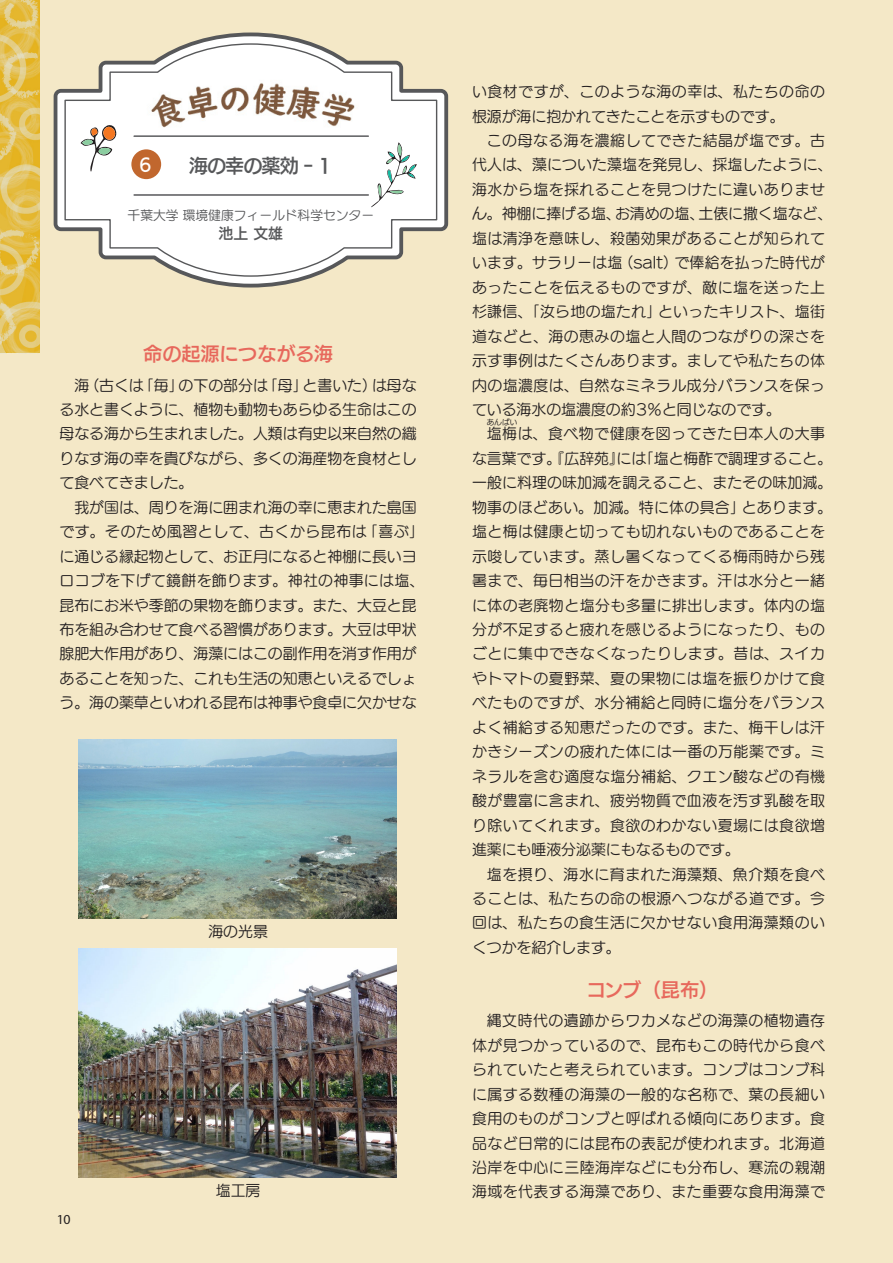
<style>
.page{position:relative;width:893px;height:1263px;background:#f4e8c7}
.page>*{position:absolute;margin:0;border:0;box-sizing:border-box;transform-origin:0 0}
.薬草_見出し{font:19.2px "UD Kakugo Large Pr 6 N DB";letter-spacing:-.01em;color:#e7685c}
.t1{font:19.2px "UD Kakugo Large Pr 6 N DB";letter-spacing:-.05em;color:#57585a}
.t2{font:16.95px "UD Kakugo Large Pr 6 N DB";color:#fff}
.HAB_本文{font:14.85px/24.5px "UD Marugo Large Pr 6 N M";letter-spacing:.035em;color:#231f20;text-align:justify}
.HAB_本文-2{font:14.85px/24.5px "UD Marugo Large Pr 6 N M";color:#231f20;text-align:center}
.t3{font:14.85px "UD Kakugo Large Pr 6 N DB";color:#57585a}
.t4{font:13.8px "Myriad Pro";color:#231f20}
.t5{font:12.75px "UD Marugo Large Pr 6 N M";color:#57585a}
.HAB_本文-3{font:7.5px "UD Marugo Large Pr 6 N M";color:#231f20}
</style>
<div class="page">
<img style="left:0;top:0;width:39px;height:354px">
<svg style="left:52px;top:31px;width:398px;height:258px"></svg>
<svg style="left:64px;top:43px;width:374px;height:234px"></svg>
<img style="left:141px;top:74px;width:221px;height:60px">
<svg style="left:81px;top:125px;width:36px;height:46px"></svg>
<svg style="left:91px;top:128px;width:6px;height:8px"></svg>
<hr style="left:134px;top:136px;width:234px;height:1px;background:#57585a">
<hr style="left:134px;top:195px;width:234px;height:1px;background:#57585a">
<div style="left:131px;top:149px;width:30px;height:30px;background:#c1672e;border-radius:50%"></div>
<svg style="left:371px;top:142px;width:46px;height:65px"></svg>
<img style="left:79px;top:740px;width:317px;height:178px">
<img style="left:79px;top:949px;width:317px;height:229px">
<p class="t2" style="left:140px;top:155px;width:13px">6</p>
<p class="t1" style="left:189px;top:155px;width:144px">海の幸の薬効‐1</p>
<p class="t5" style="left:128px;top:208px;width:248px">千葉大学 環境健康フィールド科学センター</p>
<p class="t3" style="left:219px;top:225px;width:66px">池上 文雄</p>
<p class="薬草_見出し" style="left:143px;top:343px;width:191px">命の起源につながる海</p>
<p class="HAB_本文" style="left:60px;top:373px;width:359px;text-indent:15px">海（古くは「毎」の下の部分は「母」と書いた）は母なる水と書くように、植物も動物もあらゆる生命はこの母なる海から生まれました。人類は有史以来自然の織りなす海の幸を貴びながら、多くの海産物を食材として食べてきました。</p>
<p class="HAB_本文-2" style="left:60px;top:495px;width:366px">我が国は、周りを海に囲まれ海の幸に恵まれた島国<br>です。そのため風習として、古くから昆布は「喜ぶ」に通じる縁起物として、お正月になると神棚に長いヨロコブを下げて鏡餅を飾ります。神社の神事には塩、昆布にお米や季節の果物を飾ります。また、大豆と昆布を組み合わせて食べる習慣があります。大豆は甲状腺肥大作用があり、海藻にはこの副作用を消す作用があることを知った、これも生活の知恵といえるでしょう。海の薬草といわれる昆布は神事や食卓に欠かせな</p>
<p class="HAB_本文" style="left:208px;top:919px;width:61px">海の光景</p>
<p class="t4" style="left:57px;top:1210px;width:15px">10</p>
<p class="HAB_本文" style="left:216px;top:1179px;width:46px">塩工房</p>
<p class="HAB_本文-2" style="left:472px;top:80px;width:354px;text-align:left">い食材ですが、このような海の幸は、私たちの命の根源が海に抱かれてきたことを示すものです。</p>
<p class="HAB_本文" style="left:472px;top:129px;width:362px;text-align:left;text-indent:15px">この母なる海を濃縮してできた結晶が塩です。古代人は、藻についた藻塩を発見し、採塩したように、海水から塩を採れることを見つけたに違いありません。神棚に捧げる塩、お清めの塩、土俵に撒く塩など、塩は清浄を意味し、殺菌効果があることが知られています。サラリーは塩（salt）で俸給を払った時代があったことを伝えるものですが、敵に塩を送った上杉謙信、「汝ら地の塩たれ」といったキリスト、塩街道などと、海の恵みの塩と人間のつながりの深さを示す事例はたくさんあります。ましてや私たちの体内の塩濃度は、自然なミネラル成分バランスを保っている海水の塩濃度の約3％と同じなのです。</p>
<p class="HAB_本文" style="left:487px;top:422px;width:340px">塩梅は、食べ物で健康を図ってきた日本人の大事</p>
<p class="HAB_本文-3" style="left:487px;top:418px;width:32px">あんばい</p>
<p class="HAB_本文" style="left:472px;top:446px;width:362px;text-align:left">な言葉です。『広辞苑』には「塩と梅酢で調理すること。一般に料理の味加減を調えること、またその味加減。物事のほどあい。加減。特に体の具合」とあります。塩と梅は健康と切っても切れないものであることを示唆しています。蒸し暑くなってくる梅雨時から残暑まで、毎日相当の汗をかきます。汗は水分と一緒に体の老廃物と塩分も多量に排出します。体内の塩分が不足すると疲れを感じるようになったり、ものごとに集中できなくなったりします。昔は、スイカやトマトの夏野菜、夏の果物には塩を振りかけて食べたものですが、水分補給と同時に塩分をバランスよく補給する知恵だったのです。また、梅干しは汗かきシーズンの疲れた体には一番の万能薬です。ミネラルを含む適度な塩分補給、クエン酸などの有機酸が豊富に含まれ、疲労物質で血液を汚す乳酸を取り除いてくれます。食欲のわかない夏場には食欲増進薬にも唾液分泌薬にもなるものです。</p>
<p class="HAB_本文" style="left:472px;top:862px;width:355px;text-indent:15px">塩を摂り、海水に育まれた海藻類、魚介類を食べることは、私たちの命の根源へつながる道です。今回は、私たちの食生活に欠かせない食用海藻類のいくつかを紹介します。</p>
<p class="薬草_見出し" style="left:587px;top:979px;width:133px">コンブ（昆布）</p>
<p class="HAB_本文" style="left:472px;top:1009px;width:354px;text-indent:15px">縄文時代の遺跡からワカメなどの海藻の植物遺存体が見つかっているので、昆布もこの時代から食べられていたと考えられています。コンブはコンブ科に属する数種の海藻の一般的な名称で、葉の長細い食用のものがコンブと呼ばれる傾向にあります。食品など日常的には昆布の表記が使われます。北海道沿岸を中心に三陸海岸などにも分布し、寒流の親潮海域を代表する海藻であり、また重要な食用海藻で</p>
</div>
